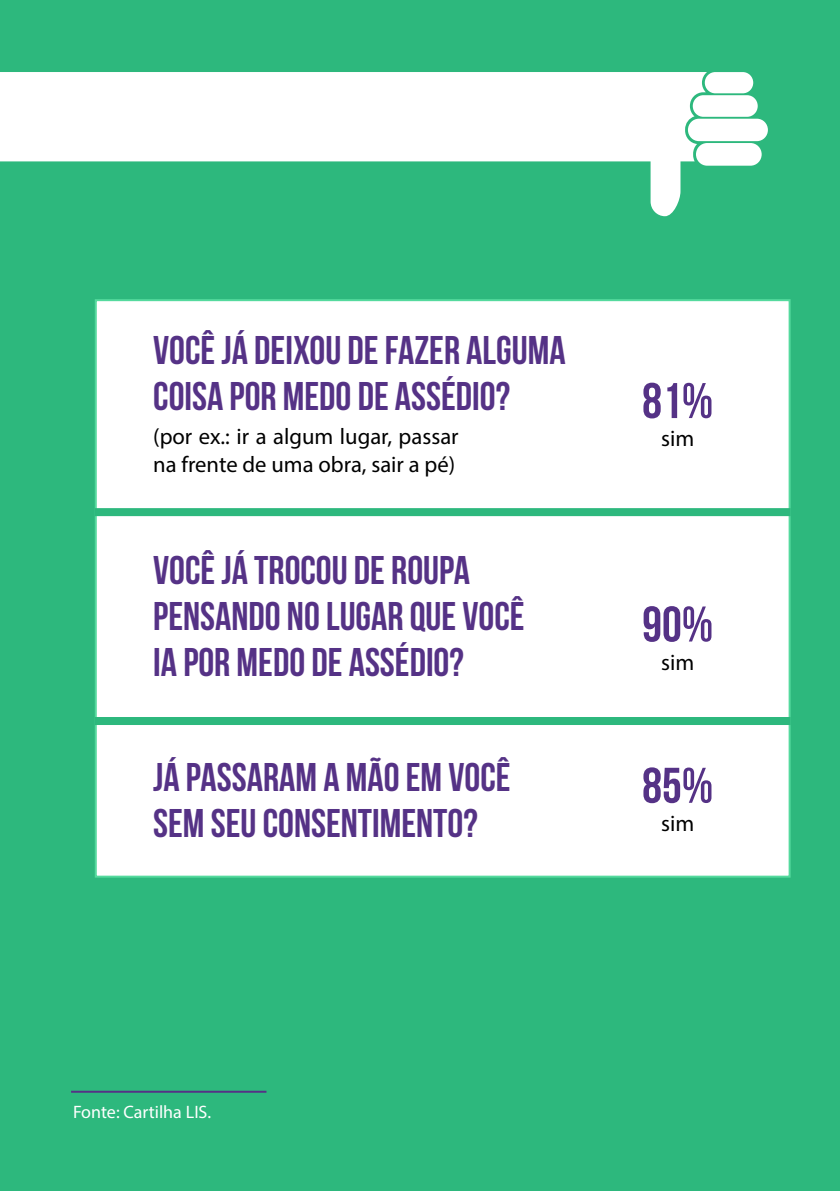
<style>
.page{position:relative;width:840px;height:1191px;background:#fff}
.page>*{position:absolute;margin:0;border:0;box-sizing:border-box;transform-origin:0 0}
.t1{font:700 50px "Bebas Neue";color:#553286}
.t2{font:700 40px/46px "Bebas Neue";color:#553286}
.t3{font:22.6px/28px "Myriad Pro";color:#000}
.t4{font:18px "Myriad Pro";color:#fff}
</style>
<div class="page">
<div style="left:0;top:0;width:839px;height:1191px;background:#2db87d"></div>
<div style="left:95px;top:299px;width:695px;height:578px;background:#fff;border:2px solid #55da9e"></div>
<div style="left:95px;top:508px;width:695px;height:8px;background:#2db87d"></div>
<div style="left:95px;top:717px;width:695px;height:8px;background:#2db87d"></div>
<div style="left:695px;top:143px;width:66px;height:23px;background:#fff;border-radius:11px"></div>
<div style="left:687px;top:119px;width:80px;height:22px;background:#fff;border-radius:11px"></div>
<div style="left:692px;top:95px;width:65px;height:22px;background:#fff;border-radius:11px"></div>
<svg style="left:0;top:72px;width:706px;height:144px;fill:#fff"></svg>
<div style="left:704px;top:72px;width:48px;height:21px;background:#fff;border-radius:11px"></div>
<hr style="left:71px;top:1090px;width:195px;height:2px;background:#553286">
<p class="t2" style="left:153px;top:327px;width:413px">VOCÊ JÁ DEIXOU DE FAZER ALGUMA<br>COISA POR MEDO DE ASSÉDIO?</p>
<p class="t3" style="left:153px;top:422px;width:307px">(por ex.: ir a algum lugar, passar na frente de uma obra, sair a pé)</p>
<p class="t2" style="left:153px;top:547px;width:372px">VOCÊ JÁ TROCOU DE ROUPA<br>PENSANDO NO LUGAR QUE VOCÊ<br>IA POR MEDO DE ASSÉDIO?</p>
<p class="t2" style="left:153px;top:753px;width:358px">JÁ PASSARAM A MÃO EM VOCÊ<br>SEM SEU CONSENTIMENTO?</p>
<p class="t1" style="left:641px;top:373px;width:72px">81%</p>
<p class="t3" style="left:660px;top:424px;width:35px">sim</p>
<p class="t1" style="left:641px;top:597px;width:72px">90%</p>
<p class="t3" style="left:660px;top:647px;width:35px">sim</p>
<p class="t1" style="left:641px;top:758px;width:72px">85%</p>
<p class="t3" style="left:660px;top:809px;width:35px">sim</p>
<p class="t4" style="left:73px;top:1101px;width:140px">Fonte: Cartilha LIS.</p>
</div>
